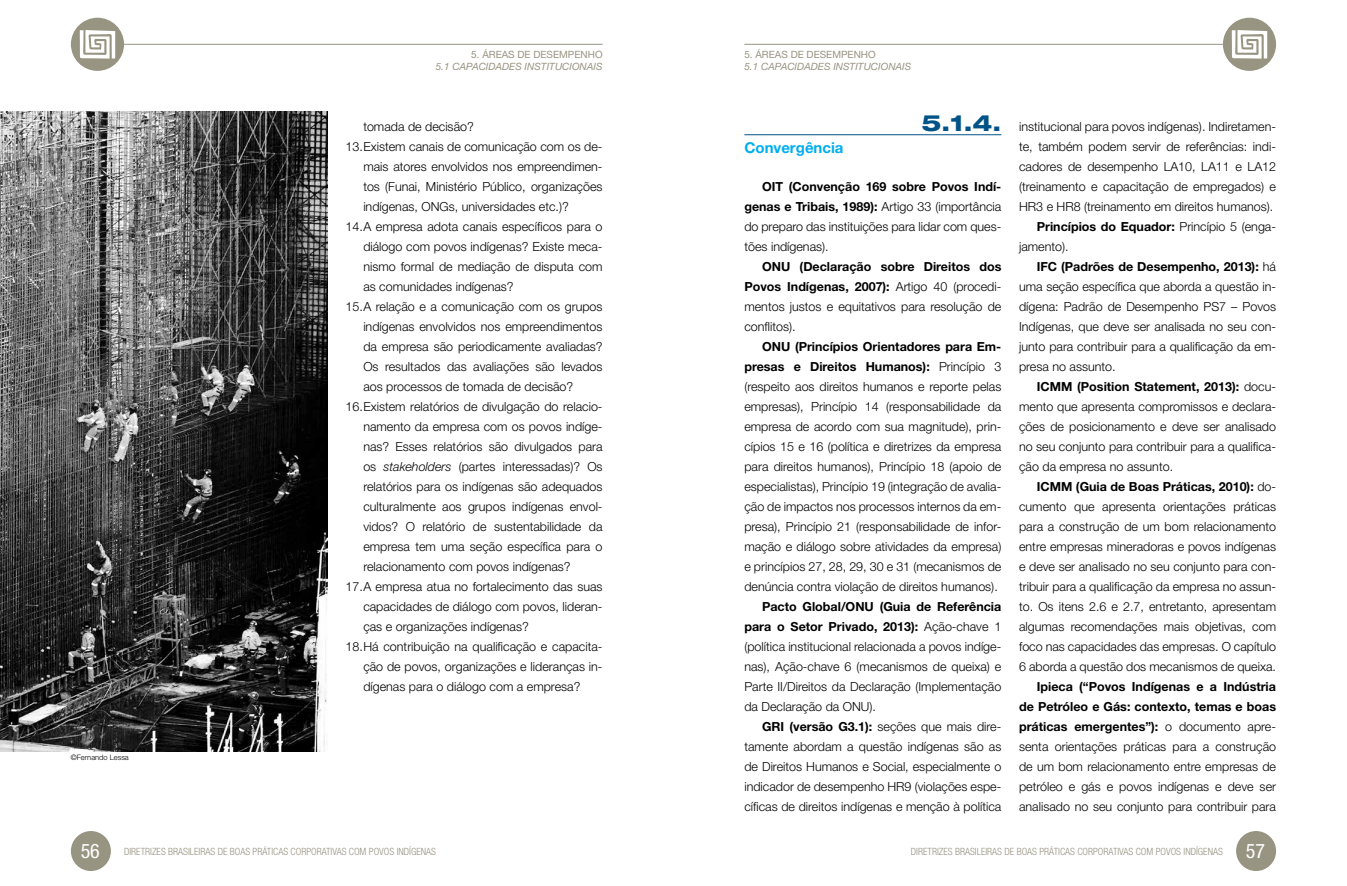
<style>
.page{position:relative;width:1347px;height:886px;background:#fff}
.page>*{position:absolute;margin:0;border:0;box-sizing:border-box;transform-origin:0 0}
.t1{font:800 expanded 22.5px "Helvetica Neue LT Std";color:#005387}
.t2{font:700 15px "Helvetica Neue LT Std";color:#00aeef}
.t3{font:300 12.5px/20px "Helvetica Neue LT Std";color:#000;text-align:justify}
.t4{font:700 12.5px "Helvetica Neue LT Std";color:#000}
.t5{font:300 condensed 10px "Helvetica Neue LT Std";color:#989482}
.t6{font:italic 10px "Helvetica Neue LT Std";color:#989482}
.t7{font:10px "Helvetica Neue LT Std";color:#989482}
.t8{font:300 7.5px "Helvetica Neue LT Std";color:#000}
.s1{font-style:italic}
.s2{font-weight:700}
.s3{font-weight:300}
.s4{font-weight:400;font-size:20px;color:#fff}
</style>
<div class="page">
<hr style="left:744px;top:134px;width:257px;height:1px;background:#005387">
<img style="left:0;top:111px;width:328px;height:640px">
<div style="left:1222px;top:18px;width:54px;height:53px;background:#989482;border-radius:50%"></div>
<div style="left:71px;top:18px;width:53px;height:53px;background:#989482;border-radius:50%"></div>
<div style="left:71px;top:831px;width:40px;height:40px;background:#989482;border-radius:50%"></div>
<div style="left:1236px;top:831px;width:40px;height:40px;background:#989482;border-radius:50%"></div>
<hr style="left:744px;top:44px;width:481px;height:1px;background:#989482">
<hr style="left:122px;top:44px;width:480px;height:1px;background:#989482">
<svg style="left:1231px;top:30px;width:36px;height:29px"></svg>
<svg style="left:80px;top:30px;width:35px;height:29px"></svg>
<p class="t8" style="left:71px;top:753px;width:59px">©Fernando Lessa</p>
<p class="t7" style="left:471px;top:49px;width:133px">5. ÁREAS DE DESEMPENHO</p>
<p class="t6" style="left:436px;top:61px;width:168px">5.1 CAPACIDADES INSTITUCIONAIS</p>
<p class="t3" style="left:363px;top:116px;width:112px">tomada de decisão?</p>
<p class="t3" style="left:345px;top:136px;width:258px">13.Existem canais de comunicação com os de-</p>
<p class="t3" style="left:363px;top:156px;width:241px">mais atores envolvidos nos empreendimen-</p>
<p class="t3" style="left:363px;top:176px;width:241px">tos (Funai, Ministério Público, organizações</p>
<p class="t3" style="left:363px;top:196px;width:207px">indígenas, ONGs, universidades etc.)?</p>
<p class="t3" style="left:345px;top:216px;width:258px">14.A empresa adota canais específicos para o</p>
<p class="t3" style="left:363px;top:236px;width:241px">diálogo com povos indígenas? Existe meca-</p>
<p class="t3" style="left:363px;top:256px;width:241px">nismo formal de mediação de disputa com</p>
<p class="t3" style="left:363px;top:276px;width:152px">as comunidades indígenas?</p>
<p class="t3" style="left:345px;top:296px;width:258px">15.A relação e a comunicação com os grupos</p>
<p class="t3" style="left:363px;top:316px;width:241px">indígenas envolvidos nos empreendimentos</p>
<p class="t3" style="left:363px;top:336px;width:241px">da empresa são periodicamente avaliadas?</p>
<p class="t3" style="left:363px;top:356px;width:241px">Os resultados das avaliações são levados</p>
<p class="t3" style="left:363px;top:376px;width:211px">aos processos de tomada de decisão?</p>
<p class="t3" style="left:345px;top:396px;width:258px">16.Existem relatórios de divulgação do relacio-</p>
<p class="t3" style="left:363px;top:416px;width:241px">namento da empresa com os povos indíge-</p>
<p class="t3" style="left:363px;top:436px;width:241px">nas? Esses relatórios são divulgados para</p>
<p class="t3" style="left:363px;top:456px;width:241px">os <span class="s1">stakeholders</span> (partes interessadas)? Os</p>
<p class="t3" style="left:363px;top:476px;width:241px">relatórios para os indígenas são adequados</p>
<p class="t3" style="left:363px;top:496px;width:241px">culturalmente aos grupos indígenas envol-</p>
<p class="t3" style="left:363px;top:516px;width:241px">vidos? O relatório de sustentabilidade da</p>
<p class="t3" style="left:363px;top:536px;width:241px">empresa tem uma seção específica para o</p>
<p class="t3" style="left:363px;top:556px;width:209px">relacionamento com povos indígenas?</p>
<p class="t3" style="left:345px;top:576px;width:258px">17.A empresa atua no fortalecimento das suas</p>
<p class="t3" style="left:363px;top:596px;width:241px">capacidades de diálogo com povos, lideran-</p>
<p class="t3" style="left:363px;top:616px;width:167px">ças e organizações indígenas?</p>
<p class="t3" style="left:345px;top:636px;width:258px">18.Há contribuição na qualificação e capacita-</p>
<p class="t3" style="left:363px;top:656px;width:241px">ção de povos, organizações e lideranças in-</p>
<p class="t3" style="left:363px;top:676px;width:218px">dígenas para o diálogo com a empresa?</p>
<p class="t7" style="left:744px;top:49px;width:133px">5. ÁREAS DE DESEMPENHO</p>
<p class="t6" style="left:744px;top:61px;width:168px">5.1 CAPACIDADES INSTITUCIONAIS</p>
<h1 class="t1" style="left:921px;top:108px;width:81px">5.1.4.</h1>
<p class="t2" style="left:744px;top:139px;width:101px">Convergência</p>
<p class="t3" style="left:744px;top:176px;width:258px;text-indent:18px"><span class="s2">OIT (Convenção 169 sobre Povos Indí&shy;genas e Tribais, 1989):</span> Artigo 33 (importância do preparo das instituições para lidar com ques&shy;tões indígenas).</p>
<p class="t3" style="left:744px;top:256px;width:258px;text-indent:18px"><span class="s2">ONU (Declaração sobre Direitos dos Povos Indígenas, 2007):</span> Artigo 40 (procedi&shy;mentos justos e equitativos para resolução de conflitos).</p>
<p class="t3" style="left:744px;top:336px;width:258px;text-indent:18px"><span class="s2">ONU (Princípios Orientadores para Em&shy;presas e Direitos Humanos):</span> Princípio 3 (respeito aos direitos humanos e reporte pelas empresas), Princípio 14 (responsabilidade da empresa de acordo com sua magnitude), prin&shy;cípios 15 e 16 (política e diretrizes da empresa para direitos humanos), Princípio 18 (apoio de especialistas), Princípio 19 (integração de avalia&shy;ção de impactos nos processos internos da em&shy;presa), Princípio 21 (responsabilidade de infor&shy;mação e diálogo sobre atividades da empresa) e princípios 27, 28, 29, 30 e 31 (mecanismos de denúncia contra violação de direitos humanos).</p>
<p class="t3" style="left:744px;top:596px;width:258px;text-indent:18px"><span class="s2">Pacto Global/ONU (Guia de Referência para o Setor Privado, 2013):</span> Ação-chave 1 (política institucional relacionada a povos indíge&shy;nas), Ação-chave 6 (mecanismos de queixa) e Parte II/Direitos da Declaração (Implementação da Declaração da ONU).</p>
<p class="t3" style="left:744px;top:716px;width:258px;text-indent:18px"><span class="s2">GRI (versão G3.1):</span> seções que mais dire&shy;tamente abordam a questão indígenas são as de Direitos Humanos e Social, especialmente o indicador de desempenho HR9 (violações espe&shy;cíficas de direitos indígenas e menção à política</p>
<p class="t3" style="left:1019px;top:116px;width:258px">institucional para povos indígenas). Indiretamen-</p>
<p class="t3" style="left:1019px;top:136px;width:258px">te, também podem servir de referências: indi-</p>
<p class="t3" style="left:1019px;top:156px;width:258px">cadores de desempenho LA10, LA11 e LA12</p>
<p class="t3" style="left:1019px;top:176px;width:258px">(treinamento e capacitação de empregados) e</p>
<p class="t3" style="left:1019px;top:196px;width:256px">HR3 e HR8 (treinamento em direitos humanos).</p>
<p class="t4" style="left:1036px;top:219px;width:241px">Princípios do Equador: <span class="s3">Princípio 5 (enga-</span></p>
<p class="t3" style="left:1019px;top:236px;width:51px">jamento).</p>
<p class="t4" style="left:1036px;top:259px;width:241px">IFC (Padrões de Desempenho, 2013): <span class="s3">há</span></p>
<p class="t3" style="left:1019px;top:276px;width:258px">uma seção específica que aborda a questão in-</p>
<p class="t3" style="left:1019px;top:296px;width:258px">dígena: Padrão de Desempenho PS7 – Povos</p>
<p class="t3" style="left:1019px;top:316px;width:258px">Indígenas, que deve ser analisada no seu con-</p>
<p class="t3" style="left:1019px;top:336px;width:258px">junto para contribuir para a qualificação da em-</p>
<p class="t3" style="left:1019px;top:356px;width:98px">presa no assunto.</p>
<p class="t4" style="left:1036px;top:379px;width:241px">ICMM (Position Statement, 2013): <span class="s3">docu-</span></p>
<p class="t3" style="left:1019px;top:396px;width:258px">mento que apresenta compromissos e declara-</p>
<p class="t3" style="left:1019px;top:416px;width:258px">ções de posicionamento e deve ser analisado</p>
<p class="t3" style="left:1019px;top:436px;width:258px">no seu conjunto para contribuir para a qualifica-</p>
<p class="t3" style="left:1019px;top:456px;width:155px">ção da empresa no assunto.</p>
<p class="t4" style="left:1036px;top:479px;width:241px">ICMM (Guia de Boas Práticas, 2010): <span class="s3">do-</span></p>
<p class="t3" style="left:1019px;top:496px;width:258px">cumento que apresenta orientações práticas</p>
<p class="t3" style="left:1019px;top:516px;width:258px">para a construção de um bom relacionamento</p>
<p class="t3" style="left:1019px;top:536px;width:258px">entre empresas mineradoras e povos indígenas</p>
<p class="t3" style="left:1019px;top:556px;width:258px">e deve ser analisado no seu conjunto para con-</p>
<p class="t3" style="left:1019px;top:576px;width:258px">tribuir para a qualificação da empresa no assun-</p>
<p class="t3" style="left:1019px;top:596px;width:258px">to. Os itens 2.6 e 2.7, entretanto, apresentam</p>
<p class="t3" style="left:1019px;top:616px;width:258px">algumas recomendações mais objetivas, com</p>
<p class="t3" style="left:1019px;top:636px;width:258px">foco nas capacidades das empresas. O capítulo</p>
<p class="t3" style="left:1019px;top:656px;width:258px">6 aborda a questão dos mecanismos de queixa.</p>
<p class="t3" style="left:1019px;top:676px;width:258px;text-indent:18px"><span class="s2">Ipieca (“Povos Indígenas e a Indústria de Petróleo e Gás: contexto, temas e boas práticas emergentes”):</span> o documento apre&shy;senta orientações práticas para a construção de um bom relacionamento entre empresas de petróleo e gás e povos indígenas e deve ser analisado no seu conjunto para contribuir para</p>
<p class="t5" style="left:81px;top:845px;width:357px"><span class="s4">56</span> DIRETRIZES BRASILEIRAS DE BOAS PRÁTICAS CORPORATIVAS COM POVOS INDÍGENAS</p>
<p class="t5" style="left:911px;top:845px;width:356px">DIRETRIZES BRASILEIRAS DE BOAS PRÁTICAS CORPORATIVAS COM POVOS INDÍGENAS <span class="s4">57</span></p>
</div>
